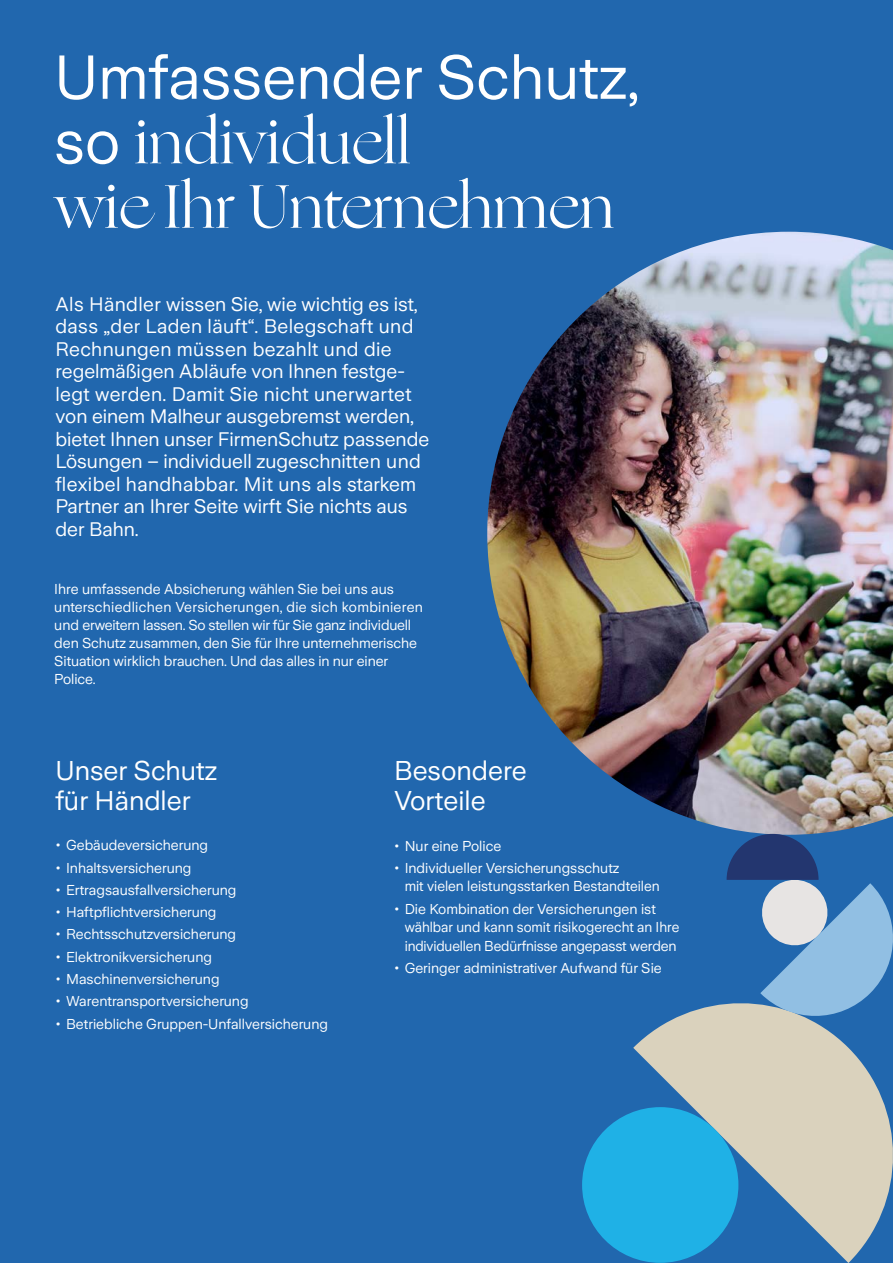
<style>
.page{position:relative;width:893px;height:1263px;background:#2167ae}
.page>*{position:absolute;margin:0;border:0;box-sizing:border-box;transform-origin:0 0}
.t1{font:61.5px/64.5px "Ogg";color:#fff}
.t2{font:61.5px "Zurich Sans";color:#fff}
.t3{font:27px/30px "Zurich Sans";color:#fff}
.t4{font:19.5px/22.5px "Zurich Sans";color:#fff}
.t5{font:14.25px/18px "Zurich Sans";color:#fff}
.s1{font-family:"Zurich Sans"}
</style>
<div class="page">
<img style="left:487px;top:232px;width:406px;height:602px">
<svg style="left:633px;top:1004px;width:260px;height:259px;fill:#dad2bd"></svg>
<div style="left:582px;top:1107px;width:156px;height:156px;background:#1fb1e6;border-radius:50%"></div>
<svg style="left:727px;top:834px;width:166px;height:189px"></svg>
<h1 class="t2" style="left:54px;top:44px;width:587px">Umfassender Schutz,</h1>
<h1 class="t1" style="left:54px;top:110px;width:562px"><span class="s1">so</span> individuell<br>wie Ihr Unternehmen</h1>
<p class="t4" style="left:55px;top:293px;width:375px">Als Händler wissen Sie, wie wichtig es ist, dass „der Laden läuft“. Belegschaft und Rechnungen müssen bezahlt und die regelmäßigen Abläufe von Ihnen festge&shy;legt werden. Damit Sie nicht unerwartet von einem Malheur ausgebremst werden, bietet Ihnen unser FirmenSchutz passende Lösungen – individuell zugeschnitten und flexibel handhabbar. Mit uns als starkem Partner an Ihrer Seite wirft Sie nichts aus der Bahn.</p>
<p class="t5" style="left:54px;top:580px;width:370px">Ihre umfassende Absicherung wählen Sie bei uns aus unterschiedlichen Versicherungen, die sich kombinieren und erweitern lassen. So stellen wir für Sie ganz individuell den Schutz zusammen, den Sie für Ihre unternehmerische Situation wirklich brauchen. Und das alles in nur einer Police.</p>
<h2 class="t3" style="left:55px;top:756px;width:163px">Unser Schutz für Händler</h2>
<p class="t5" style="left:55px;top:837px;width:154px">• Gebäudeversicherung</p>
<p class="t5" style="left:55px;top:859px;width:137px">• Inhaltsversicherung</p>
<p class="t5" style="left:55px;top:881px;width:182px">• Ertragsausfallversicherung</p>
<p class="t5" style="left:55px;top:903px;width:163px">• Haftpflichtversicherung</p>
<p class="t5" style="left:55px;top:926px;width:182px">• Rechtsschutzversicherung</p>
<p class="t5" style="left:55px;top:948px;width:158px">• Elektronikversicherung</p>
<p class="t5" style="left:55px;top:970px;width:166px">• Maschinenversicherung</p>
<p class="t5" style="left:55px;top:992px;width:195px">• Warentransportversicherung</p>
<p class="t5" style="left:55px;top:1015px;width:274px">• Betriebliche Gruppen-Unfallversicherung</p>
<h2 class="t3" style="left:394px;top:756px;width:134px">Besondere<br>Vorteile</h2>
<p class="t5" style="left:394px;top:837px;width:109px">• Nur eine Police</p>
<p class="t5" style="left:405px;top:859px;width:257px;line-height:18.5px;text-indent:-11px">• Individueller Versicherungsschutz<br>mit vielen leistungsstarken Bestandteilen</p>
<p class="t5" style="left:405px;top:900px;width:276px;line-height:18.5px;text-indent:-11px">• Die Kombination der Versicherungen ist wählbar und kann somit risikogerecht an Ihre individuellen Bedürfnisse angepasst werden</p>
<p class="t5" style="left:394px;top:959px;width:269px">• Geringer administrativer Aufwand für Sie</p>
</div>
